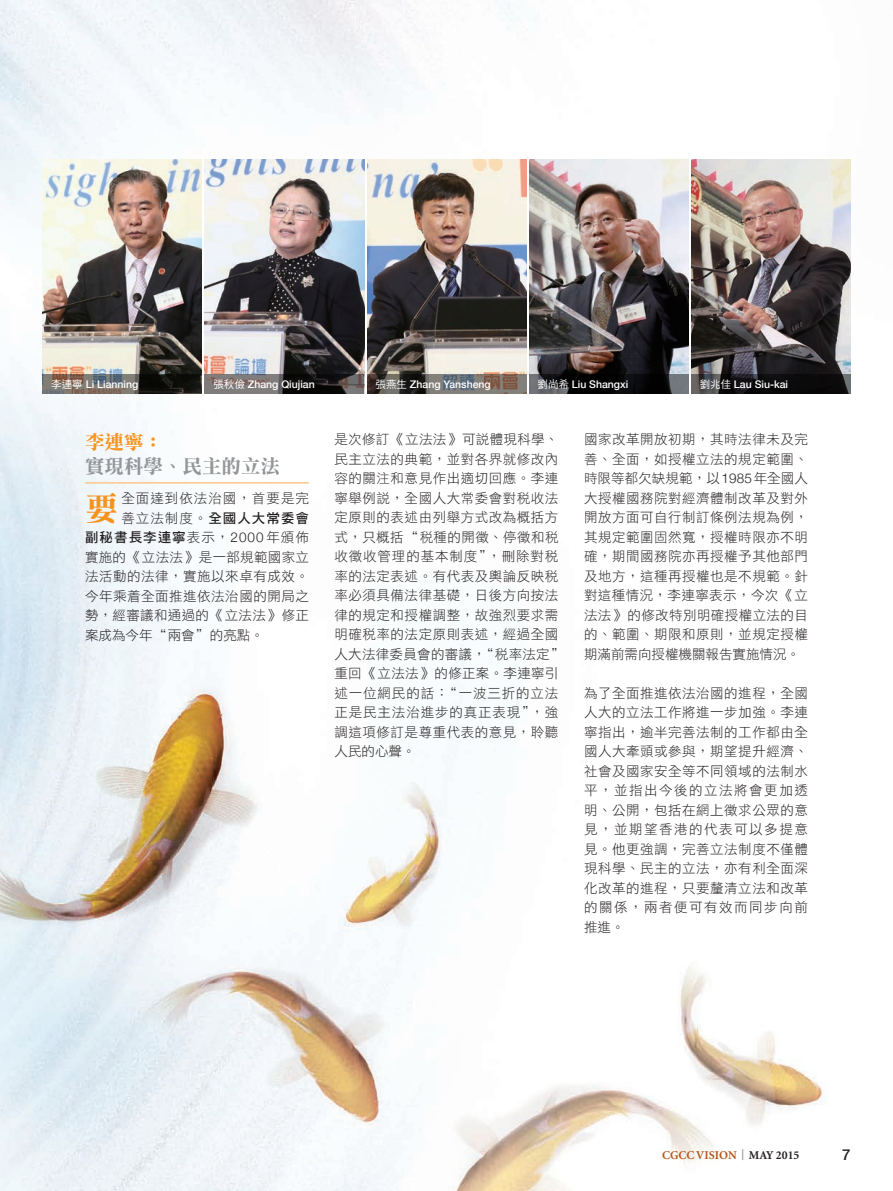
<style>
.page{position:relative;width:893px;height:1191px;background:#fff}
.page>*{position:absolute;margin:0;border:0;box-sizing:border-box;transform-origin:0 0}
.t1{font:33px "DF Li Song Std W7";color:#f7931d}
.t2{font:19.5px "DF Li Song Std W7";color:#939598}
.t3{font:19.5px "DF Li Song Std W7";color:#f7931d}
.t4{font:500 15px "Helvetica Neue";color:#231f20}
.t5{font:13.5px/19.5px "DF Hei Std W3";letter-spacing:.04em;color:#231f20;text-align:justify}
.t6{font:13.5px/19.5px "DF Hei Std W7";letter-spacing:.075em;color:#231f20;text-align:right}
.t7{font:13.5px "DF Hei Std W3";letter-spacing:.075em;color:#231f20}
.t8{font:700 12px "Minion";color:#b7581c}
.t9{font:500 10.5px "Helvetica Neue";color:#fff}
.s1{font-family:"DF Hei Std W5";font-weight:400}
.s2{font-family:"DF Hei Std W3"}
.s3{font-family:"Helvetica Neue";font-weight:300}
.s4{font-family:"DF Li Song Std W7";font-weight:400;color:#939598}
.s5{color:#231f20}
</style>
<div class="page">
<img style="left:0;top:0;width:851px;height:1191px">
<img style="left:43px;top:160px;width:159px;height:214px">
<img style="left:205px;top:160px;width:159px;height:214px">
<img style="left:529px;top:160px;width:159px;height:214px">
<img style="left:367px;top:160px;width:159px;height:214px">
<img style="left:691px;top:160px;width:159px;height:214px">
<svg style="left:43px;top:374px;width:159px;height:20px;background:#4f4a45"></svg>
<svg style="left:205px;top:374px;width:159px;height:20px;background:#504b4a"></svg>
<svg style="left:367px;top:374px;width:159px;height:20px;background:#605b57"></svg>
<svg style="left:529px;top:374px;width:159px;height:20px;background:#202023"></svg>
<svg style="left:691px;top:374px;width:159px;height:20px;background:#1c1b1d"></svg>
<hr style="left:85px;top:482px;width:224px;height:1px;background:#fdc689">
<p class="t9" style="left:51px;top:375px;width:89px"><span class="s1">李連寧</span> Li Lianning</p>
<p class="t9" style="left:213px;top:375px;width:103px"><span class="s1">張秋儉</span> Zhang Qiujian</p>
<p class="t9" style="left:375px;top:375px;width:117px"><span class="s1">張燕生</span> Zhang Yansheng</p>
<p class="t9" style="left:538px;top:375px;width:92px"><span class="s1">劉尚希</span> Liu Shangxi</p>
<p class="t9" style="left:700px;top:375px;width:90px"><span class="s1">劉兆佳</span> Lau Siu-kai</p>
<h2 class="t3" style="left:85px;top:432px;width:79px">李連寧：</h2>
<h2 class="t2" style="left:85px;top:455px;width:196px">實現科學、民主的立法</h2>
<h1 class="t1" style="left:85px;top:490px;width:34px">要</h1>
<p class="t7" style="left:121px;top:491px;width:189px">全面達到依法治國，首要是完</p>
<p class="t6" style="left:85px;top:508px;width:225px"><span class="s2">善立法制度。</span>全國人大常委會<br>副秘書長李連寧<span class="s2">表示，</span><span class="s3">2000</span> <span class="s2">年頒佈</span></p>
<p class="t5" style="left:85px;top:547px;width:225px">實施的《立法法》是一部規範國家立法活動的法律，實施以來卓有成效。今年乘着全面推進依法治國的開局之勢，經審議和通過的《立法法》修正案成為今年“兩會”的亮點。</p>
<p class="t5" style="left:334px;top:429px;width:232px;text-align:left">是次修訂《立法法》可說體現科學、民主立法的典範，並對各界就修改內容的關注和意見作出適切回應。李連寧舉例說，全國人大常委會對稅收法定原則的表述由列舉方式改為概括方式，只概括“稅種的開徵、停徵和稅收徵收管理的基本制度 ”，刪除對稅率的法定表述。有代表及輿論反映稅率必須具備法律基礎，日後方向按法律的規定和授權調整，故強烈要求需明確稅率的法定原則表述，經過全國人大法律委員會的審議，“稅率法定”重回《立法法》的修正案。李連寧引述一位網民的話：“ 一波三折的立法正是民主法治進步的真正表現 ”，強調這項修訂是尊重代表的意見，聆聽人民的心聲。</p>
<p class="t5" style="left:584px;top:429px;width:225px">國家改革開放初期，其時法律未及完善、全面，如授權立法的規定範圍、時限等都欠缺規範，以<span class="s3">1985</span>年全國人大授權國務院對經濟體制改革及對外開放方面可自行制訂條例法規為例，其規定範圍固然寬，授權時限亦不明確，期間國務院亦再授權予其他部門及地方，這種再授權也是不規範。針對這種情況，李連寧表示，今次《立法法》的修改特別明確授權立法的目的、範圍、期限和原則，並規定授權期滿前需向授權機關報告實施情況。</p>
<p class="t5" style="left:584px;top:683px;width:225px">為了全面推進依法治國的進程，全國人大的立法工作將進一步加強。李連寧指出，逾半完善法制的工作都由全國人大牽頭或參與，期望提升經濟、社會及國家安全等不同領域的法制水平，並指出今後的立法將會更加透明、公開，包括在網上徵求公眾的意見，並期望香港的代表可以多提意見。他更強調，完善立法制度不僅體現科學、民主的立法，亦有利全面深化改革的進程，只要釐清立法和改革的關係，兩者便可有效而同步向前推進。</p>
<p class="t8" style="left:662px;top:1148px;width:139px">CGCC VISION<span class="s4">︱</span><span class="s5">MAY 2015</span></p>
<p class="t4" style="left:842px;top:1142px;width:10px">7</p>
</div>
